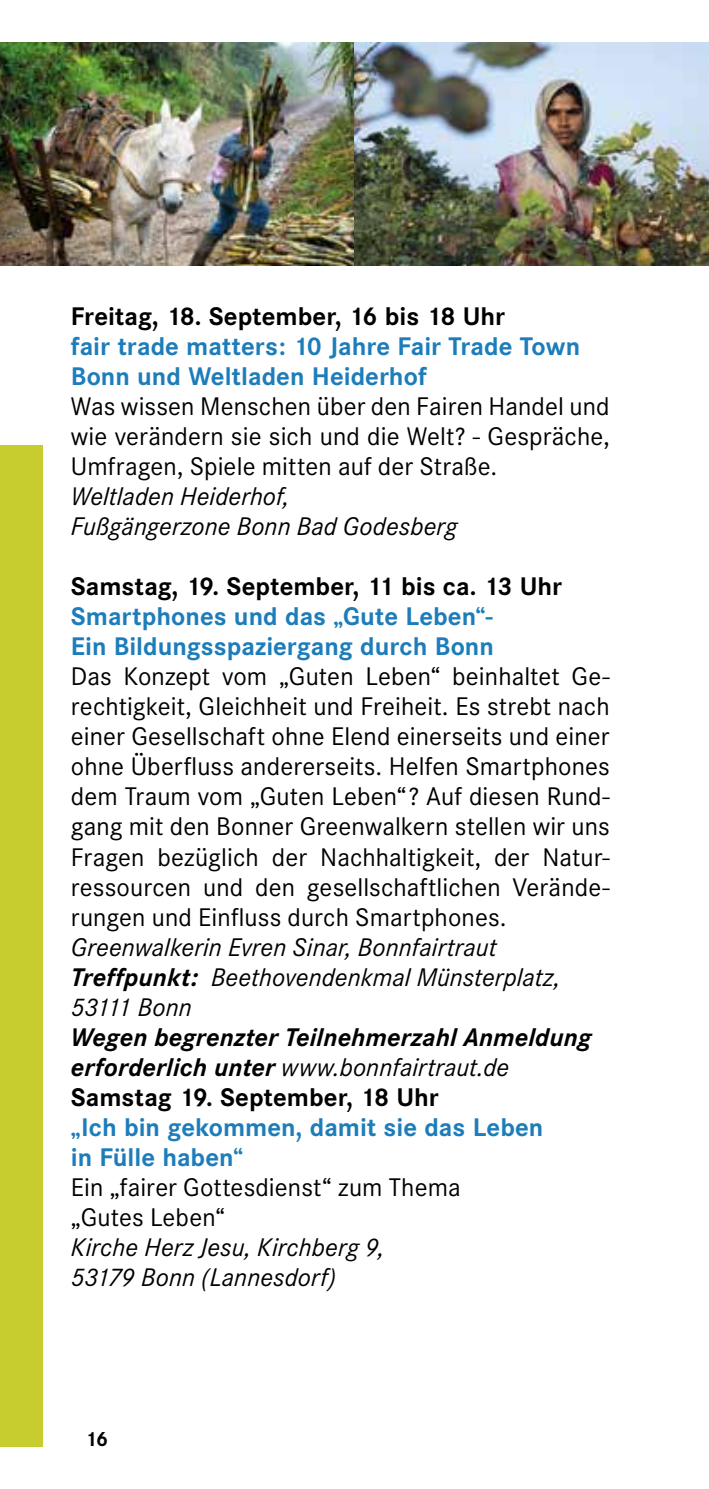
<style>
.page{position:relative;width:709px;height:1489px;background:#fff}
.page>*{position:absolute;margin:0;border:0;box-sizing:border-box;transform-origin:0 0}
.t1{font:25px/30px "Corporate SBQ";letter-spacing:.005em;color:#000;text-align:justify}
.t2{font:italic 25px/30px "Corporate SBQ";letter-spacing:.005em;color:#000}
.t3{font:700 25px/30px "Corporate SBQ";color:#1d7dba}
.t4{font:italic 700 25px/30px "Corporate SBQ";letter-spacing:.005em;color:#000}
.t5{font:700 25px "Corporate SBQ";color:#000}
.t6{font:700 20px "Corporate SBQ";color:#000}
.s1{font-weight:700}
.s2{font-weight:400}
.s3{font-style:normal}
</style>
<div class="page">
<div style="left:0;top:445px;width:43px;height:1001px;background:#c7cd2e"></div>
<img style="left:0;top:43px;width:709px;height:222px">
<p class="t5" style="left:71px;top:301px;width:436px">Freitag, 18. September, 16 bis 18 Uhr</p>
<p class="t3" style="left:71px;top:332px;width:511px">fair trade matters: 10 Jahre Fair Trade Town<br>Bonn und Weltladen Heiderhof</p>
<p class="t1" style="left:71px;top:392px;width:540px">Was wissen Menschen über den Fairen Handel und wie verändern sie sich und die Welt? - Gespräche, Umfragen, Spiele mitten auf der Straße.</p>
<p class="t2" style="left:71px;top:481px;width:388px">Weltladen Heiderhof,<br>Fußgängerzone Bonn Bad Godesberg</p>
<p class="t5" style="left:71px;top:571px;width:493px">Samstag, 19. September, 11 bis ca. 13 Uhr</p>
<p class="t3" style="left:71px;top:602px;width:424px">Smartphones und das „Gute Leben“-<br>Ein Bildungsspaziergang durch Bonn</p>
<p class="t1" style="left:71px;top:662px;width:540px">Das Konzept vom „Guten Leben“ beinhaltet Ge&shy;rechtigkeit, Gleichheit und Freiheit. Es strebt nach einer Gesellschaft ohne Elend einerseits und einer ohne Überfluss andererseits. Helfen Smartphones dem Traum vom „Guten Leben“? Auf diesen Rund&shy;gang mit den Bonner Greenwalkern stellen wir uns Fragen bezüglich der Nachhaltigkeit, der Natur&shy;ressourcen und den gesellschaftlichen Verände&shy;rungen und Einfluss durch Smartphones.</p>
<p class="t2" style="left:71px;top:931px;width:491px">Greenwalkerin Evren Sinar, Bonnfairtraut<br><span class="s1">Treffpunkt:</span> Beethovendenkmal Münsterplatz,<br>53111 Bonn</p>
<p class="t4" style="left:71px;top:1021px;width:522px">Wegen begrenzter Teilnehmerzahl Anmeldung erforderlich unter <span class="s2">www.bonnfairtraut.de<br></span><span class="s3">Samstag 19. September, 18 Uhr</span></p>
<p class="t3" style="left:71px;top:1112px;width:474px">„Ich bin gekommen, damit sie das Leben in Fülle haben“</p>
<p class="t1" style="left:71px;top:1172px;width:391px">Ein „fairer Gottesdienst“ zum Thema „Gutes Leben“</p>
<p class="t2" style="left:71px;top:1231px;width:315px">Kirche Herz Jesu, Kirchberg 9,<br>53179 Bonn (Lannesdorf)</p>
<p class="t6" style="left:85px;top:1426px;width:25px">16</p>
</div>
